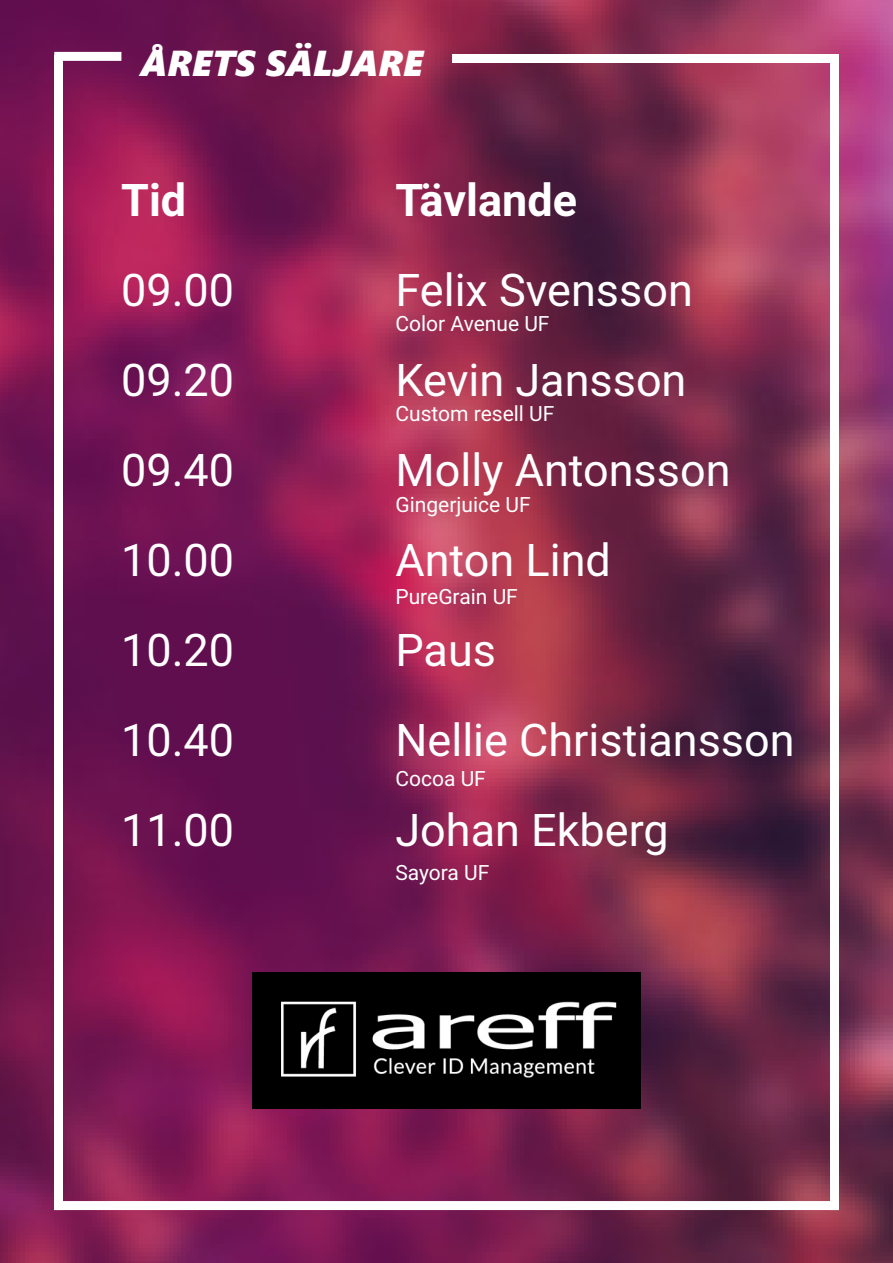
<style>
.page{position:relative;width:893px;height:1263px;background:#fff}
.page>*{position:absolute;margin:0;border:0;box-sizing:border-box;transform-origin:0 0}
.t1{font:45px "Roboto";color:#fff}
.t2{font:700 45px "Roboto";color:#fff}
.t3{font:italic 36px "Segoe UI Black";color:#fff}
.t4{font:21px "Roboto";color:#fff}
</style>
<div class="page">
<img style="left:0;top:0;width:893px;height:1263px">
<div style="left:54px;top:1201px;width:785px;height:9px;background:#fff"></div>
<div style="left:452px;top:54px;width:387px;height:9px;background:#fff"></div>
<div style="left:830px;top:55px;width:9px;height:1155px;background:#fff"></div>
<div style="left:54px;top:55px;width:9px;height:1155px;background:#fff"></div>
<div style="left:54px;top:52px;width:67px;height:9px;background:#fff"></div>
<img style="left:253px;top:973px;width:387px;height:136px">
<p class="t3" style="left:141px;top:36px;width:284px">ÅRETS SÄLJARE</p>
<p class="t2" style="left:121px;top:168px;width:67px">Tid</p>
<p class="t2" style="left:395px;top:168px;width:183px">Tävlande</p>
<p class="t1" style="left:121px;top:258px;width:114px">09.00</p>
<p class="t1" style="left:395px;top:258px;width:299px">Felix Svensson</p>
<p class="t4" style="left:395px;top:309px;width:156px">Color Avenue UF</p>
<p class="t1" style="left:121px;top:348px;width:114px">09.20</p>
<p class="t1" style="left:395px;top:348px;width:293px">Kevin Jansson</p>
<p class="t4" style="left:395px;top:399px;width:160px">Custom resell UF</p>
<p class="t1" style="left:121px;top:438px;width:114px">09.40</p>
<p class="t1" style="left:395px;top:438px;width:337px">Molly Antonsson</p>
<p class="t4" style="left:395px;top:490px;width:137px">Gingerjuice UF</p>
<p class="t1" style="left:121px;top:528px;width:114px">10.00</p>
<p class="t1" style="left:395px;top:528px;width:217px">Anton Lind</p>
<p class="t4" style="left:395px;top:581px;width:124px">PureGrain UF</p>
<p class="t1" style="left:121px;top:618px;width:114px">10.20</p>
<p class="t1" style="left:395px;top:618px;width:102px">Paus</p>
<p class="t1" style="left:121px;top:708px;width:114px">10.40</p>
<p class="t1" style="left:395px;top:708px;width:401px">Nellie Christiansson</p>
<p class="t4" style="left:395px;top:764px;width:92px">Cocoa UF</p>
<p class="t1" style="left:121px;top:798px;width:114px">11.00</p>
<p class="t1" style="left:395px;top:798px;width:275px">Johan Ekberg</p>
<p class="t4" style="left:395px;top:858px;width:96px">Sayora UF</p>
</div>
